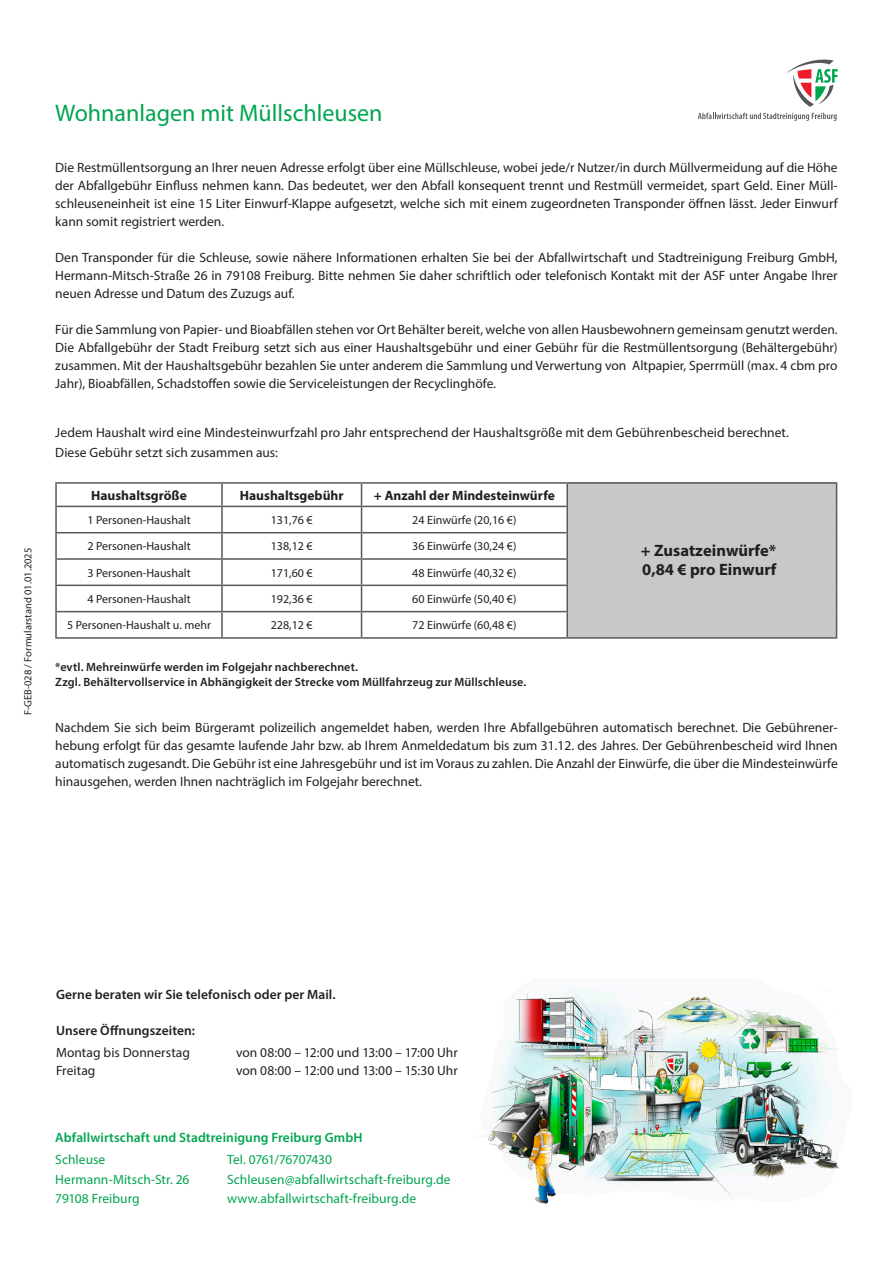
<style>
.page{position:relative;width:893px;height:1263px;background:#fff}
.page>*{position:absolute;margin:0;border:0;box-sizing:border-box;transform-origin:0 0}
.t1{font:24px "Myriad Pro";color:#00a54f}
.t2{font:700 16.5px/19.4px "Myriad Pro";color:#231f20}
.t3{font:13.5px/18px "Myriad Pro";color:#231f20;text-align:justify}
.t4{font:13.5px "Myriad Pro";color:#00a54f}
.t5{font:600 13.5px "Myriad Pro";letter-spacing:.005em;color:#231f20}
.t6{font:700 13.5px "Myriad Pro";color:#231f20}
.t7{font:600 13.5px/22.5px "Myriad Pro";letter-spacing:.005em;color:#00a54f}
.t8{font:13.5px "Myriad Pro";letter-spacing:-.025em;color:#00a54f}
.t9{font:12px "Myriad Pro";color:#231f20}
.t10{font:600 12px/15px "Myriad Pro";letter-spacing:.01em;color:#231f20}
.t11{font:10.5px "Myriad Pro";color:#231f20}
.s1{font-weight:400}
</style>
<div class="page">
<svg style="left:698px;top:113px;width:139px;height:8px"></svg>
<svg style="left:787px;top:60px;width:51px;height:47px"></svg>
<div style="left:567px;top:483px;width:270px;height:155px;background:#c7c8ca"></div>
<hr style="left:55px;top:482px;width:167px;height:2px;background:#57585a">
<hr style="left:55px;top:484px;width:2px;height:22px;background:#57585a">
<hr style="left:222px;top:482px;width:140px;height:2px;background:#57585a">
<hr style="left:221px;top:484px;width:2px;height:22px;background:#57585a">
<hr style="left:362px;top:482px;width:205px;height:2px;background:#57585a">
<hr style="left:567px;top:482px;width:270px;height:2px;background:#57585a">
<hr style="left:566px;top:484px;width:2px;height:22px;background:#57585a">
<svg style="left:836px;top:484px;width:1px;height:153px"></svg>
<hr style="left:567px;top:637px;width:270px;height:2px;background:#57585a">
<hr style="left:55px;top:506px;width:167px;height:1px;background:#57585a">
<hr style="left:55px;top:507px;width:2px;height:25px;background:#57585a">
<hr style="left:222px;top:506px;width:140px;height:1px;background:#57585a">
<hr style="left:221px;top:507px;width:2px;height:25px;background:#57585a">
<hr style="left:362px;top:506px;width:206px;height:1px;background:#57585a">
<hr style="left:566px;top:507px;width:2px;height:25px;background:#57585a">
<hr style="left:55px;top:532px;width:167px;height:1px;background:#57585a">
<hr style="left:55px;top:533px;width:2px;height:25px;background:#57585a">
<hr style="left:222px;top:532px;width:140px;height:1px;background:#57585a">
<hr style="left:221px;top:533px;width:2px;height:25px;background:#57585a">
<hr style="left:362px;top:532px;width:206px;height:1px;background:#57585a">
<hr style="left:566px;top:533px;width:2px;height:25px;background:#57585a">
<hr style="left:55px;top:558px;width:167px;height:2px;background:#57585a">
<hr style="left:55px;top:560px;width:2px;height:25px;background:#57585a">
<hr style="left:222px;top:558px;width:140px;height:2px;background:#57585a">
<hr style="left:221px;top:560px;width:2px;height:25px;background:#57585a">
<hr style="left:362px;top:558px;width:206px;height:2px;background:#57585a">
<hr style="left:566px;top:560px;width:2px;height:25px;background:#57585a">
<hr style="left:55px;top:585px;width:167px;height:1px;background:#57585a">
<hr style="left:55px;top:586px;width:2px;height:25px;background:#57585a">
<hr style="left:222px;top:585px;width:140px;height:1px;background:#57585a">
<hr style="left:221px;top:586px;width:2px;height:25px;background:#57585a">
<hr style="left:362px;top:585px;width:206px;height:1px;background:#57585a">
<hr style="left:566px;top:586px;width:2px;height:25px;background:#57585a">
<hr style="left:55px;top:611px;width:167px;height:1px;background:#57585a">
<hr style="left:55px;top:612px;width:2px;height:25px;background:#57585a">
<hr style="left:222px;top:611px;width:140px;height:1px;background:#57585a">
<hr style="left:221px;top:612px;width:2px;height:25px;background:#57585a">
<hr style="left:362px;top:611px;width:206px;height:1px;background:#57585a">
<svg style="left:361px;top:484px;width:1px;height:153px"></svg>
<hr style="left:566px;top:612px;width:2px;height:25px;background:#57585a">
<hr style="left:55px;top:637px;width:167px;height:2px;background:#57585a">
<hr style="left:222px;top:637px;width:140px;height:2px;background:#57585a">
<hr style="left:362px;top:637px;width:205px;height:2px;background:#57585a">
<img style="left:480px;top:983px;width:363px;height:221px">
<p class="t11" style="left:22px;top:715px;width:169px;rotate:-90deg">F-GEB-028 / Formularstand 01.01.2025</p>
<p class="t1" style="left:55px;top:98px;width:329px">Wohnanlagen mit Müllschleusen</p>
<p class="t3" style="left:55px;top:158px;width:784px">Die Restmüllentsorgung an Ihrer neuen Adresse erfolgt über eine Müllschleuse, wobei jede/r Nutzer/in durch Müllvermeidung auf die Höhe der Abfallgebühr Einfluss nehmen kann. Das bedeutet, wer den Abfall konsequent trennt und Restmüll vermeidet, spart Geld. Einer Müll&shy;schleuseneinheit ist eine 15 Liter Einwurf-Klappe aufgesetzt, welche sich mit einem zugeordneten Transponder öffnen lässt. Jeder Einwurf kann somit registriert werden.</p>
<p class="t3" style="left:55px;top:248px;width:784px">Den Transponder für die Schleuse, sowie nähere Informationen erhalten Sie bei der Abfallwirtschaft und Stadtreinigung Freiburg GmbH, Hermann-Mitsch-Straße 26 in 79108 Freiburg. Bitte nehmen Sie daher schriftlich oder telefonisch Kontakt mit der ASF unter Angabe Ihrer neuen Adresse und Datum des Zuzugs auf.</p>
<p class="t3" style="left:55px;top:320px;width:784px">Für die Sammlung von Papier- und Bioabfällen stehen vor Ort Behälter bereit, welche von allen Hausbewohnern gemeinsam genutzt werden.<br>Die Abfallgebühr der Stadt Freiburg setzt sich aus einer Haushaltsgebühr und einer Gebühr für die Restmüllentsorgung (Behältergebühr) zusammen. Mit der Haushaltsgebühr bezahlen Sie unter anderem die Sammlung und Verwertung von Altpapier, Sperrmüll (max. 4 cbm pro Jahr), Bioabfällen, Schadstoffen sowie die Serviceleistungen der Recyclinghöfe.</p>
<p class="t3" style="left:55px;top:423px;width:735px;line-height:19.5px">Jedem Haushalt wird eine Mindesteinwurfzahl pro Jahr entsprechend der Haushaltsgröße mit dem Gebührenbescheid berechnet.<br>Diese Gebühr setzt sich zusammen aus:</p>
<p class="t6" style="left:91px;top:486px;width:97px">Haushaltsgröße</p>
<p class="t6" style="left:240px;top:486px;width:105px">Haushaltsgebühr</p>
<p class="t6" style="left:374px;top:486px;width:183px">+ Anzahl der Mindesteinwürfe</p>
<p class="t9" style="left:87px;top:513px;width:105px">1 Personen-Haushalt</p>
<p class="t9" style="left:271px;top:513px;width:43px">131,76 €</p>
<p class="t9" style="left:412px;top:513px;width:106px">24 Einwürfe (20,16 €)</p>
<p class="t9" style="left:87px;top:539px;width:105px">2 Personen-Haushalt</p>
<p class="t9" style="left:271px;top:539px;width:43px">138,12 €</p>
<p class="t9" style="left:412px;top:539px;width:106px">36 Einwürfe (30,24 €)</p>
<p class="t9" style="left:87px;top:565px;width:105px">3 Personen-Haushalt</p>
<p class="t9" style="left:271px;top:565px;width:43px">171,60 €</p>
<p class="t9" style="left:412px;top:565px;width:106px">48 Einwürfe (40,32 €)</p>
<p class="t9" style="left:87px;top:591px;width:105px">4 Personen-Haushalt</p>
<p class="t9" style="left:271px;top:591px;width:43px">192,36 €</p>
<p class="t9" style="left:412px;top:591px;width:106px">60 Einwürfe (50,40 €)</p>
<p class="t9" style="left:67px;top:618px;width:145px">5 Personen-Haushalt u. mehr</p>
<p class="t9" style="left:271px;top:618px;width:43px">228,12 €</p>
<p class="t9" style="left:412px;top:618px;width:106px">72 Einwürfe (60,48 €)</p>
<p class="t10" style="left:55px;top:659px;width:473px">*evtl. Mehreinwürfe werden im Folgejahr nachberechnet.<br>Zzgl. Behältervollservice in Abhängigkeit der Strecke vom Müllfahrzeug zur Müllschleuse.</p>
<p class="t2" style="left:641px;top:540px;width:137px">+ Zusatzeinwürfe*<br>0,84 € pro Einwurf</p>
<p class="t3" style="left:55px;top:718px;width:784px">Nachdem Sie sich beim Bürgeramt polizeilich angemeldet haben, werden Ihre Abfallgebühren automatisch berechnet. Die Gebührener&shy;hebung erfolgt für das gesamte laufende Jahr bzw. ab Ihrem Anmeldedatum bis zum 31.12. des Jahres. Der Gebührenbescheid wird Ihnen automatisch zugesandt. Die Gebühr ist eine Jahresgebühr und ist im Voraus zu zahlen. Die Anzahl der Einwürfe, die über die Mindesteinwürfe hinausgehen, werden Ihnen nachträglich im Folgejahr berechnet.</p>
<p class="t5" style="left:56px;top:986px;width:281px">Gerne beraten wir Sie telefonisch oder per Mail.</p>
<p class="t5" style="left:56px;top:1022px;width:140px">Unsere Öffnungszeiten:</p>
<p class="t3" style="left:56px;top:1043px;width:136px">Montag bis Donnerstag</p>
<p class="t3" style="left:236px;top:1043px;width:223px">von 08:00 – 12:00 und 13:00 – 17:00 Uhr</p>
<p class="t3" style="left:56px;top:1061px;width:41px">Freitag</p>
<p class="t3" style="left:236px;top:1061px;width:223px">von 08:00 – 12:00 und 13:00 – 15:30 Uhr</p>
<p class="t7" style="left:55px;top:1126px;width:309px">Abfallwirtschaft und Stadtreinigung Freiburg GmbH<br><span class="s1">Schleuse</span></p>
<p class="t4" style="left:55px;top:1171px;width:136px">Hermann-Mitsch-Str. 26</p>
<p class="t4" style="left:55px;top:1190px;width:86px">79108 Freiburg</p>
<p class="t8" style="left:227px;top:1151px;width:106px">Tel. 0761/76707430</p>
<p class="t4" style="left:227px;top:1171px;width:225px">Schleusen@abfallwirtschaft-freiburg.de</p>
<p class="t4" style="left:227px;top:1190px;width:191px">www.abfallwirtschaft-freiburg.de</p>
</div>
